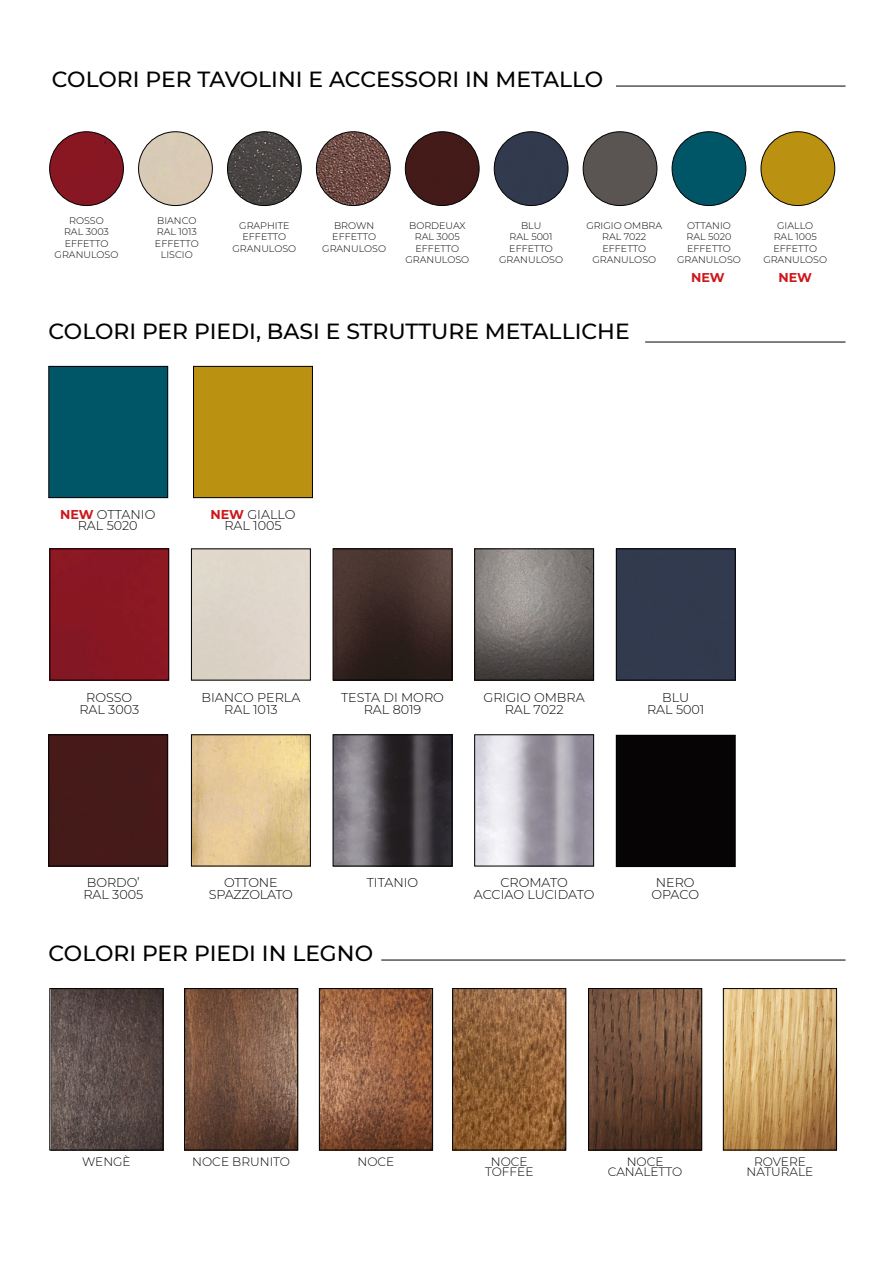
<style>
.page{position:relative;width:893px;height:1263px;background:#fff}
.page>*{position:absolute;margin:0;border:0;box-sizing:border-box;transform-origin:0 0}
.t1{font:500 21.9px "Montserrat";color:#000}
.t2{font:300 12.75px/11.6px "Montserrat";color:#000;text-align:center}
.t3{font:300 12.75px/11.6px "Montserrat";letter-spacing:-.02em;color:#000;text-align:center}
.t4{font:700 12.75px "Montserrat";letter-spacing:-.005em;color:#cd171a}
.t5{font:300 12.15px/10.9px "Montserrat";color:#000;text-align:center}
.t6{font:300 9.6px/11.6px "Montserrat";color:#000;text-align:center}
.s1{font-weight:700;color:#cd171a}
</style>
<div class="page">
<div style="left:51px;top:550px;width:116px;height:128px;background:#891723"></div>
<div style="left:49px;top:548px;width:120px;height:132px;border:1px solid #000"></div>
<img style="left:335px;top:550px;width:115px;height:128px">
<div style="left:333px;top:548px;width:119px;height:132px;border:1px solid #000"></div>
<img style="left:335px;top:736px;width:115px;height:128px">
<div style="left:333px;top:734px;width:119px;height:132px;border:1px solid #000"></div>
<img style="left:476px;top:736px;width:116px;height:128px">
<div style="left:474px;top:734px;width:120px;height:132px;border:1px solid #000"></div>
<img style="left:193px;top:736px;width:116px;height:128px">
<div style="left:191px;top:734px;width:120px;height:132px;border:1px solid #000"></div>
<div style="left:191px;top:548px;width:120px;height:132px;border:1px solid #000"></div>
<img style="left:476px;top:550px;width:116px;height:128px">
<div style="left:474px;top:548px;width:120px;height:132px;border:1px solid #000"></div>
<img style="left:51px;top:990px;width:110px;height:158px">
<div style="left:49px;top:988px;width:114px;height:162px;border:1px solid #000"></div>
<img style="left:590px;top:990px;width:110px;height:158px">
<div style="left:588px;top:988px;width:114px;height:162px;border:1px solid #000"></div>
<img style="left:725px;top:990px;width:110px;height:158px">
<div style="left:723px;top:988px;width:114px;height:162px;border:1px solid #000"></div>
<img style="left:186px;top:990px;width:110px;height:158px">
<div style="left:184px;top:988px;width:114px;height:162px;border:1px solid #000"></div>
<img style="left:321px;top:990px;width:110px;height:158px">
<div style="left:319px;top:988px;width:114px;height:162px;border:1px solid #000"></div>
<hr style="left:645px;top:342px;width:200px;height:1px;background:#000">
<hr style="left:616px;top:86px;width:229px;height:1px;background:#000">
<hr style="left:381px;top:960px;width:464px;height:1px;background:#000">
<div style="left:50px;top:736px;width:116px;height:128px;background:#451a19"></div>
<div style="left:48px;top:734px;width:120px;height:132px;border:1px solid #000"></div>
<div style="left:50px;top:132px;width:73px;height:74px;background:#881722;border-radius:37px"></div>
<div style="left:49px;top:132px;width:75px;height:74px;border:1px solid #000;border-radius:50%"></div>
<div style="left:139px;top:132px;width:73px;height:74px;background:#d9cab5;border-radius:37px"></div>
<div style="left:138px;top:132px;width:74px;height:74px;border:1px solid #000;border-radius:50%"></div>
<img style="left:227px;top:132px;width:74px;height:74px;border-radius:37px">
<div style="left:227px;top:132px;width:74px;height:74px;border:1px solid #000;border-radius:50%"></div>
<img style="left:316px;top:132px;width:74px;height:74px;border-radius:37px">
<div style="left:316px;top:132px;width:74px;height:74px;border:1px solid #000;border-radius:50%"></div>
<div style="left:405px;top:132px;width:74px;height:74px;background:#441b19;border-radius:37px"></div>
<div style="left:405px;top:132px;width:74px;height:74px;border:1px solid #000;border-radius:50%"></div>
<div style="left:494px;top:132px;width:74px;height:74px;background:#313a4e;border-radius:37px"></div>
<div style="left:494px;top:132px;width:74px;height:74px;border:1px solid #000;border-radius:50%"></div>
<div style="left:583px;top:132px;width:74px;height:74px;background:#5a5553;border-radius:50%"></div>
<div style="left:583px;top:132px;width:74px;height:74px;border:1px solid #000;border-radius:50%"></div>
<div style="left:672px;top:132px;width:74px;height:74px;background:#056;border-radius:50%"></div>
<div style="left:672px;top:131px;width:74px;height:75px;border:1px solid #000;border-radius:50%"></div>
<div style="left:761px;top:132px;width:74px;height:74px;background:#bb9111;border-radius:50%"></div>
<div style="left:761px;top:131px;width:74px;height:75px;border:1px solid #000;border-radius:50%"></div>
<div style="left:618px;top:550px;width:116px;height:128px;background:#313a4e"></div>
<div style="left:616px;top:548px;width:120px;height:132px;border:1px solid #000"></div>
<div style="left:49px;top:366px;width:119px;height:132px;background:#056"></div>
<div style="left:48px;top:366px;width:120px;height:132px;border:1px solid #000"></div>
<div style="left:194px;top:366px;width:118px;height:132px;background:#bb9111"></div>
<div style="left:193px;top:366px;width:120px;height:132px;border:1px solid #000"></div>
<div style="left:616px;top:735px;width:119px;height:131px;background:#070405"></div>
<div style="left:616px;top:735px;width:120px;height:132px;border:1px solid #000"></div>
<img style="left:454px;top:990px;width:110px;height:158px">
<div style="left:452px;top:988px;width:114px;height:162px;border:1px solid #000"></div>
<h1 class="t1" style="left:52px;top:66px;width:553px">COLORI PER TAVOLINI E ACCESSORI IN METALLO</h1>
<p class="t6" style="left:55px;top:215px;width:65px">ROSSO<br>RAL 3003<br>EFFETTO<br>GRANULOSO</p>
<p class="t6" style="left:232px;top:220px;width:65px">GRAPHITE<br>EFFETTO<br>GRANULOSO</p>
<p class="t6" style="left:322px;top:220px;width:65px">BROWN<br>EFFETTO<br>GRANULOSO</p>
<p class="t6" style="left:155px;top:215px;width:45px">BIANCO<br>RAL 1013<br>EFFETTO<br>LISCIO</p>
<p class="t6" style="left:405px;top:220px;width:65px">BORDEUAX<br>RAL 3005<br>EFFETTO<br>GRANULOSO</p>
<p class="t6" style="left:499px;top:220px;width:65px">BLU<br>RAL 5001<br>EFFETTO<br>GRANULOSO</p>
<p class="t6" style="left:586px;top:220px;width:77px">GRIGIO OMBRA<br>RAL 7022<br>EFFETTO<br>GRANULOSO</p>
<p class="t6" style="left:677px;top:220px;width:65px">OTTANIO<br>RAL 5020<br>EFFETTO<br>GRANULOSO</p>
<p class="t6" style="left:763px;top:220px;width:65px">GIALLO<br>RAL 1005<br>EFFETTO<br>GRANULOSO</p>
<h2 class="t4" style="left:691px;top:270px;width:35px">NEW</h2>
<h2 class="t4" style="left:778px;top:270px;width:35px">NEW</h2>
<h1 class="t1" style="left:48px;top:318px;width:583px">COLORI PER PIEDI, BASI E STRUTTURE METALLICHE</h1>
<h2 class="t2" style="left:60px;top:508px;width:97px"><span class="s1">NEW</span> OTTANIO<br>RAL 5020</h2>
<h2 class="t2" style="left:211px;top:508px;width:86px"><span class="s1">NEW</span> GIALLO<br>RAL 1005</h2>
<h2 class="t2" style="left:79px;top:692px;width:61px">ROSSO<br>RAL 3003</h2>
<h2 class="t2" style="left:201px;top:692px;width:100px">BIANCO PERLA<br>RAL 1013</h2>
<h2 class="t2" style="left:341px;top:692px;width:104px">TESTA DI MORO<br>RAL 8019</h2>
<h2 class="t2" style="left:484px;top:692px;width:103px">GRIGIO OMBRA<br>RAL 7022</h2>
<h2 class="t2" style="left:647px;top:692px;width:59px">BLU<br>RAL 5001</h2>
<h2 class="t2" style="left:83px;top:877px;width:61px;text-align:left">BORDO’<br>RAL 3005</h2>
<h2 class="t3" style="left:209px;top:877px;width:85px">OTTONE<br>SPAZZOLATO</h2>
<h2 class="t2" style="left:367px;top:877px;width:53px">TITANIO</h2>
<h2 class="t2" style="left:474px;top:877px;width:122px">CROMATO<br>ACCIAO LUCIDATO</h2>
<h2 class="t2" style="left:651px;top:877px;width:49px">NERO<br>OPACO</h2>
<h1 class="t1" style="left:48px;top:940px;width:326px">COLORI PER PIEDI IN LEGNO</h1>
<p class="t5" style="left:82px;top:1156px;width:50px">WENGÈ</p>
<p class="t5" style="left:192px;top:1156px;width:99px">NOCE BRUNITO</p>
<p class="t5" style="left:746px;top:1156px;width:68px">ROVERE<br>NATURALE</p>
<p class="t5" style="left:358px;top:1156px;width:38px">NOCE</p>
<p class="t5" style="left:485px;top:1156px;width:50px">NOCE<br>TOFFEE</p>
<p class="t5" style="left:608px;top:1156px;width:76px">NOCE<br>CANALETTO</p>
</div>
